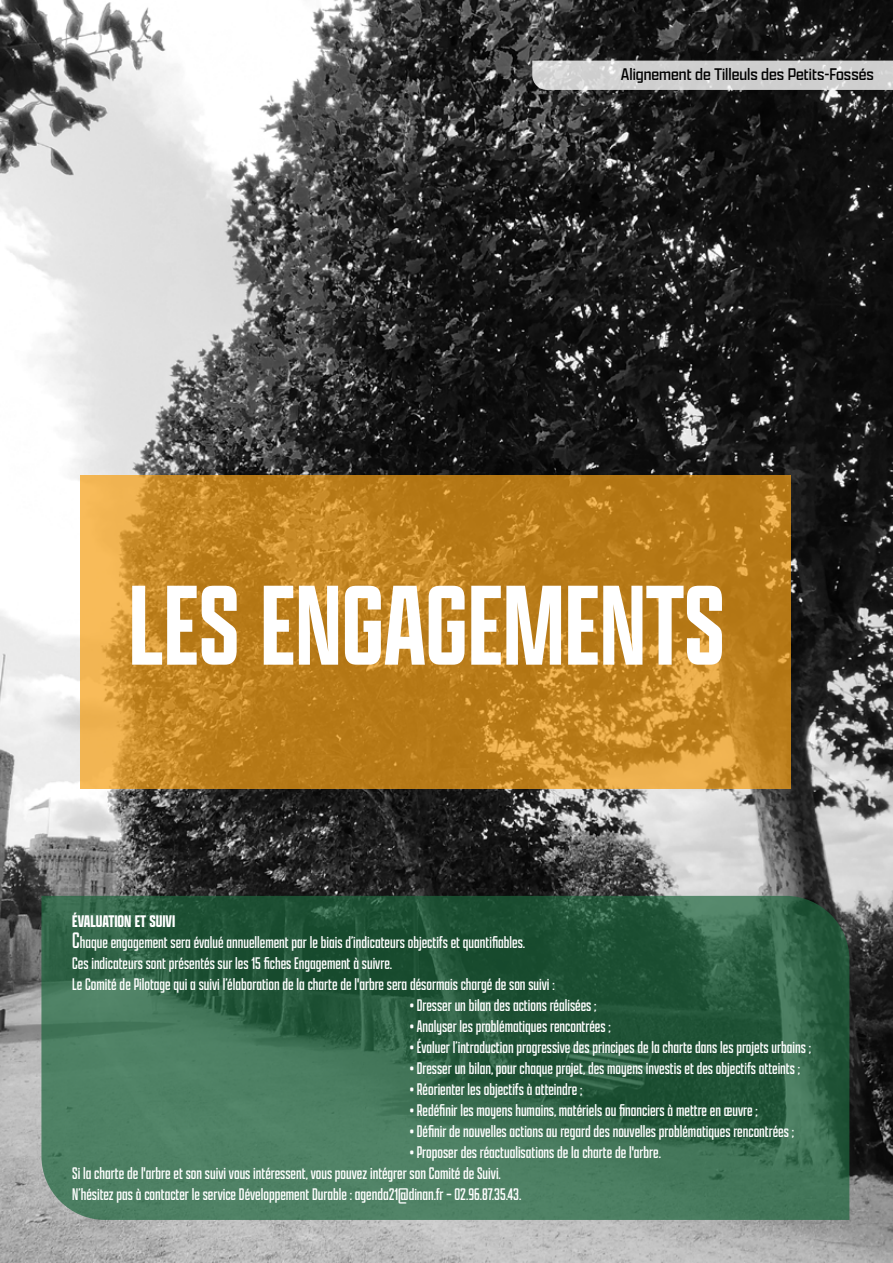
<style>
.page{position:relative;width:893px;height:1263px;background:#fff}
.page>*{position:absolute;margin:0;border:0;box-sizing:border-box;transform-origin:0 0}
.t1{font:500 121.5px "Apotek Comp";color:#fff}
.t2{font:300 18px/21px "Apotek Comp";color:#fff}
.t3{font:300 18px "Apotek";color:#000}
.s1{font-weight:600}
.s2{font-size:24px}
</style>
<div class="page">
<img style="left:0;top:0;width:893px;height:1263px">
<svg style="left:81px;top:475px;width:710px;height:313px;background:#c38623"></svg>
<svg style="left:41px;top:896px;width:808px;height:324px;background:#36694c"></svg>
<svg style="left:532px;top:61px;width:361px;height:29px;background:#d0d0d0"></svg>
<p class="t3" style="left:621px;top:63px;width:254px">Alignement de Tilleuls des Petits-Fossés</p>
<h1 class="t1" style="left:129px;top:552px;width:598px">LES ENGAGEMENTS</h1>
<p class="t2" style="left:72px;top:910px;width:484px"><span class="s1">ÉVALUATION ET SUIVI<br></span><span class="s2">C</span>haque engagement sera évalué annuellement par le biais d’indicateurs objectifs et quantifiables.<br>Ces indicateurs sont présentés sur les 15 fiches Engagement à suivre.<br>Le Comité de Pilotage qui a suivi l’élaboration de la charte de l'arbre sera désormais chargé de son suivi :</p>
<p class="t2" style="left:410px;top:994px;width:188px">• Dresser un bilan des actions réalisées ;</p>
<p class="t2" style="left:410px;top:1015px;width:202px">• Analyser les problématiques rencontrées ;</p>
<p class="t2" style="left:410px;top:1036px;width:403px">• Évaluer l’introduction progressive des principes de la charte dans les projets urbains ;</p>
<p class="t2" style="left:410px;top:1057px;width:392px">• Dresser un bilan, pour chaque projet, des moyens investis et des objectifs atteints ;</p>
<p class="t2" style="left:410px;top:1078px;width:174px">• Réorienter les objectifs à atteindre ;</p>
<p class="t2" style="left:410px;top:1099px;width:350px">• Redéfinir les moyens humains, matériels ou financiers à mettre en œuvre ;</p>
<p class="t2" style="left:410px;top:1120px;width:386px">• Définir de nouvelles actions au regard des nouvelles problématiques rencontrées ;</p>
<p class="t2" style="left:72px;top:1141px;width:590px;text-indent:337px">• Proposer des réactualisations de la charte de l'arbre.<br>Si la charte de l'arbre et son suivi vous intéressent, vous pouvez intégrer son Comité de Suivi.<br>N’hésitez pas à contacter le service Développement Durable : agenda21@dinan.fr – 02.96.87.35.43.</p>
</div>
